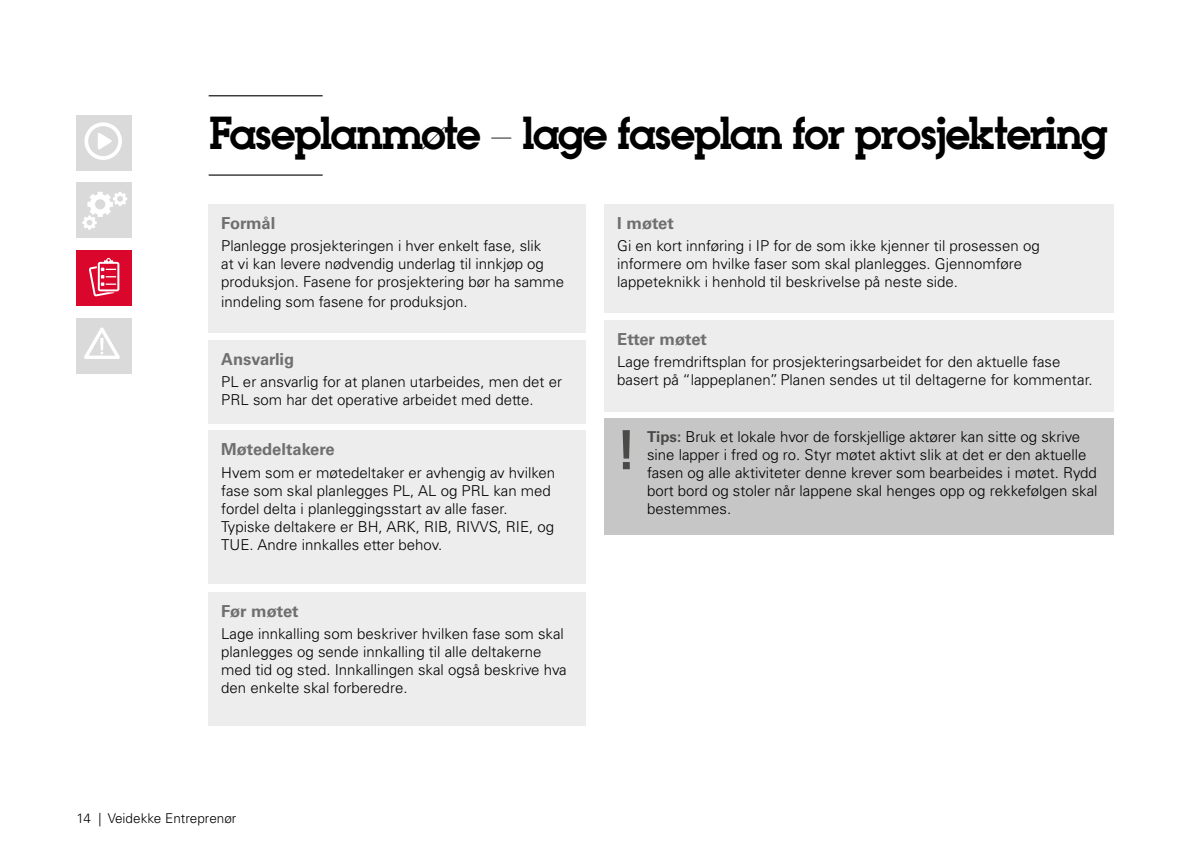
<style>
.page{position:relative;width:1191px;height:851px;background:#fff}
.page>*{position:absolute;margin:0;border:0;box-sizing:border-box;transform-origin:0 0}
.t1{font:700 54px "Univers LT Std";color:#4a4a49}
.t2{font:700 45px "Inlove Veidekke";letter-spacing:-.045em;color:#000}
.t3{font:700 16.5px "Univers LT Std";color:#706f6f}
.t4{font:300 15px/18px "Univers LT Std";color:#000}
.t5{font:300 13.5px "Univers LT Std";color:#000}
.s1{font-weight:700;color:#4a4a49}
</style>
<div class="page">
<hr style="left:209px;top:95px;width:114px;height:1px;background:#000">
<hr style="left:209px;top:174px;width:114px;height:2px;background:#000">
<div style="left:77px;top:115px;width:55px;height:55px;background:#dadada"></div>
<svg style="left:84px;top:122px;width:38px;height:38px"></svg>
<div style="left:77px;top:182px;width:55px;height:56px;background:#dadada"></div>
<svg style="left:82px;top:192px;width:45px;height:38px"></svg>
<div style="left:77px;top:318px;width:55px;height:55px;background:#dadada"></div>
<svg style="left:84px;top:327px;width:36px;height:32px"></svg>
<div style="left:77px;top:250px;width:55px;height:55px;background:#da062b"></div>
<svg style="left:89px;top:258px;width:30px;height:38px"></svg>
<div style="left:208px;top:204px;width:378px;height:129px;background:#ededed"></div>
<div style="left:208px;top:340px;width:378px;height:83px;background:#ededed"></div>
<div style="left:208px;top:430px;width:378px;height:154px;background:#ededed"></div>
<div style="left:208px;top:591px;width:378px;height:134px;background:#ededed"></div>
<div style="left:604px;top:204px;width:510px;height:109px;background:#ededed"></div>
<div style="left:604px;top:320px;width:510px;height:91px;background:#ededed"></div>
<div style="left:604px;top:418px;width:510px;height:116px;background:#c6c6c6"></div>
<h2 class="t2" style="left:209px;top:105px;width:901px">Faseplanmøte - lage faseplan for prosjektering</h2>
<p class="t3" style="left:221px;top:213px;width:56px">Formål</p>
<p class="t4" style="left:221px;top:237px;width:344px">Planlegge prosjekteringen i hver enkelt fase, slik<br>at vi kan levere nødvendig underlag til innkjøp og produksjon. Fasene for prosjektering bør ha samme</p>
<p class="t4" style="left:221px;top:293px;width:245px">inndeling som fasene for produksjon.</p>
<p class="t3" style="left:221px;top:349px;width:74px">Ansvarlig</p>
<p class="t4" style="left:221px;top:372px;width:342px">PL er ansvarlig for at planen utarbeides, men det er<br>PRL som har det operative arbeidet med dette.</p>
<p class="t3" style="left:221px;top:439px;width:115px">Møtedeltakere</p>
<p class="t4" style="left:221px;top:463px;width:335px">Hvem som er møtedeltaker er avhengig av hvilken fase som skal planlegges PL, AL og PRL kan med fordel delta i planleggingsstart av alle faser.<br>Typiske deltakere er BH, ARK, RIB, RIVVS, RIE, og TUE. Andre innkalles etter behov.</p>
<p class="t3" style="left:221px;top:601px;width:79px">Før møtet</p>
<p class="t4" style="left:221px;top:624px;width:347px">Lage innkalling som beskriver hvilken fase som skal planlegges og sende innkalling til alle deltakerne med tid og sted. Innkallingen skal også beskrive hva den enkelte skal forberedre.</p>
<p class="t5" style="left:77px;top:809px;width:161px">14 | Veidekke Entreprenør</p>
<p class="t3" style="left:617px;top:213px;width:58px">I møtet</p>
<p class="t4" style="left:617px;top:237px;width:424px">Gi en kort innføring i IP for de som ikke kjenner til prosessen og informere om hvilke faser som skal planlegges. Gjennomføre lappeteknikk i henhold til beskrivelse på neste side.</p>
<p class="t3" style="left:617px;top:329px;width:91px">Etter møtet</p>
<p class="t4" style="left:617px;top:353px;width:474px">Lage fremdriftsplan for prosjekteringsarbeidet for den aktuelle fase basert på “lappeplanen”. Planen sendes ut til deltagerne for kommentar.</p>
<h1 class="t1" style="left:616px;top:418px;width:23px">!</h1>
<p class="t4" style="left:647px;top:427px;width:452px"><span class="s1">Tips:</span> Bruk et lokale hvor de forskjellige aktører kan sitte og skrive sine lapper i fred og ro. Styr møtet aktivt slik at det er den aktuelle fasen og alle aktiviteter denne krever som bearbeides i møtet. Rydd bort bord og stoler når lappene skal henges opp og rekkefølgen skal bestemmes.</p>
</div>
